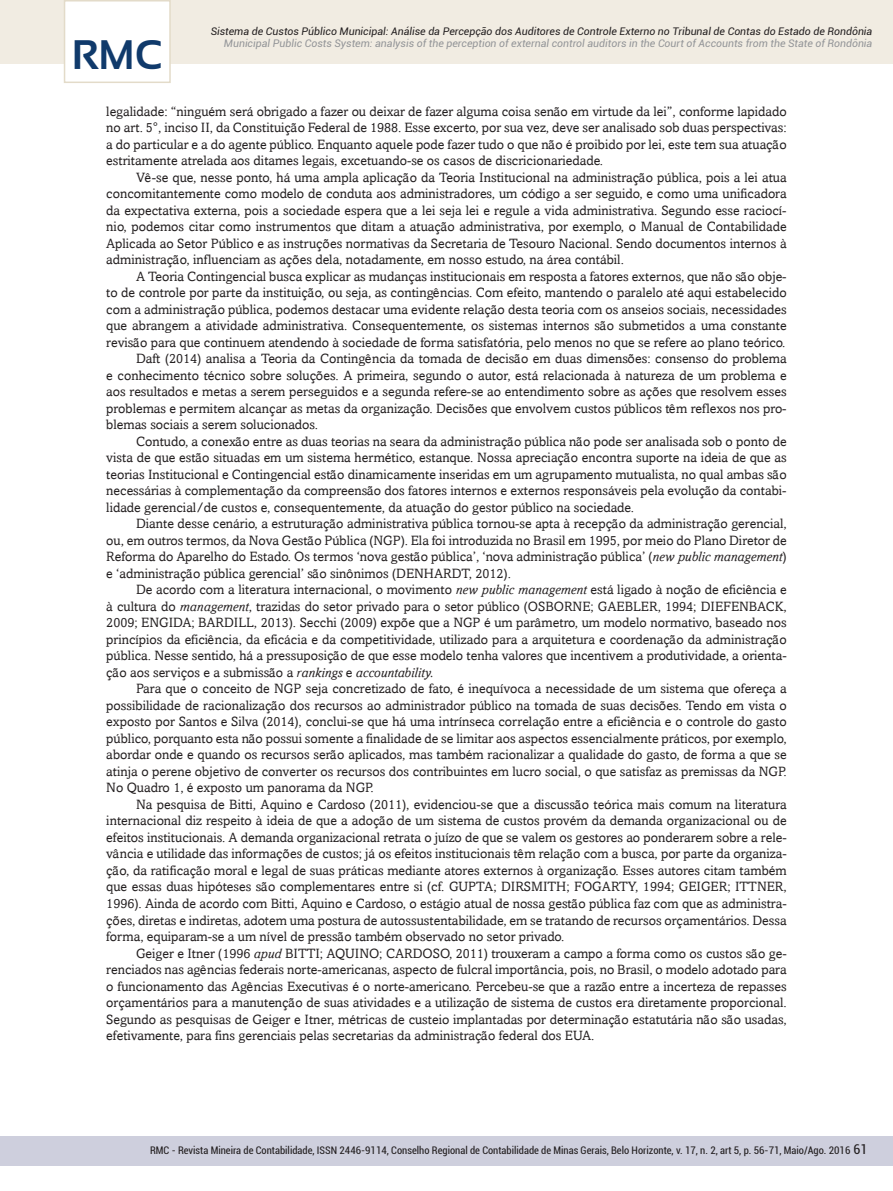
<style>
.page{position:relative;width:893px;height:1191px;background:#fff}
.page>*{position:absolute;margin:0;border:0;box-sizing:border-box;transform-origin:0 0}
.t1{font:700 41.25px "Sansation";color:#103a6b}
.t2{font:13.5px/16.5px "Amasis";color:#231f20;text-align:justify}
.t3{font:condensed 13.5px "Roboto";color:#231f20}
.t4{font:condensed 10.5px "Roboto";color:#231f20}
.t5{font:italic 10.5px "Roboto";color:#939598}
.t6{font:italic 10.5px "Roboto";color:#231f20}
.s1{font-style:italic}
</style>
<div class="page">
<div style="left:0;top:1135px;width:893px;height:30px;background:#cecfdd"></div>
<div style="left:0;top:0;width:893px;height:64px;background:#f1ece2"></div>
<div style="left:64px;top:0;width:107px;height:83px;background:#fff;border:2px solid #e3dbc9"></div>
<h1 class="t1" style="left:72px;top:32px;width:92px">RMC</h1>
<p class="t6" style="left:211px;top:24px;width:663px">Sistema de Custos Público Municipal: Análise da Percepção dos Auditores de Controle Externo no Tribunal de Contas do Estado de Rondônia</p>
<p class="t5" style="left:224px;top:36px;width:650px">Municipal Public Costs System: analysis of the perception of external control auditors in the Court of Accounts from the State of Rondônia</p>
<p class="t2" style="left:106px;top:103px;width:682px">legalidade: “ninguém será obrigado a fazer ou deixar de fazer alguma coisa senão em virtude da lei”, conforme lapidado no art. 5°, inciso II, da Constituição Federal de 1988. Esse excerto, por sua vez, deve ser analisado sob duas perspectivas: a do particular e a do agente público. Enquanto aquele pode fazer tudo o que não é proibido por lei, este tem sua atuação estritamente atrelada aos ditames legais, excetuando-se os casos de discricionariedade.</p>
<p class="t2" style="left:106px;top:169px;width:682px;text-indent:30px">Vê-se que, nesse ponto, há uma ampla aplicação da Teoria Institucional na administração pública, pois a lei atua concomitantemente como modelo de conduta aos administradores, um código a ser seguido, e como uma unificadora da expectativa externa, pois a sociedade espera que a lei seja lei e regule a vida administrativa. Segundo esse raciocí&shy;nio, podemos citar como instrumentos que ditam a atuação administrativa, por exemplo, o Manual de Contabilidade Aplicada ao Setor Público e as instruções normativas da Secretaria de Tesouro Nacional. Sendo documentos internos à administração, influenciam as ações dela, notadamente, em nosso estudo, na área contábil.</p>
<p class="t2" style="left:136px;top:268px;width:652px">A Teoria Contingencial busca explicar as mudanças institucionais em resposta a fatores externos, que não são obje-</p>
<p class="t2" style="left:106px;top:284px;width:682px">to de controle por parte da instituição, ou seja, as contingências. Com efeito, mantendo o paralelo até aqui estabelecido</p>
<p class="t2" style="left:106px;top:301px;width:682px">com a administração pública, podemos destacar uma evidente relação desta teoria com os anseios sociais, necessidades</p>
<p class="t2" style="left:106px;top:317px;width:682px">que abrangem a atividade administrativa. Consequentemente, os sistemas internos são submetidos a uma constante</p>
<p class="t2" style="left:106px;top:334px;width:681px">revisão para que continuem atendendo à sociedade de forma satisfatória, pelo menos no que se refere ao plano teórico.</p>
<p class="t2" style="left:136px;top:350px;width:652px">Daft (2014) analisa a Teoria da Contingência da tomada de decisão em duas dimensões: consenso do problema</p>
<p class="t2" style="left:106px;top:367px;width:682px">e conhecimento técnico sobre soluções. A primeira, segundo o autor, está relacionada à natureza de um problema e</p>
<p class="t2" style="left:106px;top:383px;width:682px">aos resultados e metas a serem perseguidos e a segunda refere-se ao entendimento sobre as ações que resolvem esses</p>
<p class="t2" style="left:106px;top:400px;width:682px">problemas e permitem alcançar as metas da organização. Decisões que envolvem custos públicos têm reflexos nos pro-</p>
<p class="t2" style="left:106px;top:416px;width:213px">blemas sociais a serem solucionados.</p>
<p class="t2" style="left:136px;top:433px;width:652px">Contudo, a conexão entre as duas teorias na seara da administração pública não pode ser analisada sob o ponto de</p>
<p class="t2" style="left:106px;top:449px;width:682px">vista de que estão situadas em um sistema hermético, estanque. Nossa apreciação encontra suporte na ideia de que as</p>
<p class="t2" style="left:106px;top:466px;width:682px">teorias Institucional e Contingencial estão dinamicamente inseridas em um agrupamento mutualista, no qual ambas são</p>
<p class="t2" style="left:106px;top:482px;width:682px">necessárias à complementação da compreensão dos fatores internos e externos responsáveis pela evolução da contabi-</p>
<p class="t2" style="left:106px;top:499px;width:529px">lidade gerencial/de custos e, consequentemente, da atuação do gestor público na sociedade.</p>
<p class="t2" style="left:136px;top:515px;width:652px">Diante desse cenário, a estruturação administrativa pública tornou-se apta à recepção da administração gerencial,</p>
<p class="t2" style="left:106px;top:532px;width:682px">ou, em outros termos, da Nova Gestão Pública (NGP). Ela foi introduzida no Brasil em 1995, por meio do Plano Diretor de</p>
<p class="t2" style="left:106px;top:548px;width:682px">Reforma do Aparelho do Estado. Os termos ‘nova gestão pública’, ‘nova administração pública’ (<span class="s1">new public management</span>)</p>
<p class="t2" style="left:106px;top:565px;width:406px">e ‘administração pública gerencial’ são sinônimos (DENHARDT, 2012).</p>
<p class="t2" style="left:136px;top:581px;width:652px">De acordo com a literatura internacional, o movimento <span class="s1">new public management</span> está ligado à noção de eficiência e</p>
<p class="t2" style="left:106px;top:598px;width:682px">à cultura do <span class="s1">management</span>, trazidas do setor privado para o setor público (OSBORNE; GAEBLER, 1994; DIEFENBACK,</p>
<p class="t2" style="left:106px;top:614px;width:682px">2009; ENGIDA; BARDILL, 2013). Secchi (2009) expõe que a NGP é um parâmetro, um modelo normativo, baseado nos</p>
<p class="t2" style="left:106px;top:631px;width:682px">princípios da eficiência, da eficácia e da competitividade, utilizado para a arquitetura e coordenação da administração</p>
<p class="t2" style="left:106px;top:647px;width:682px">pública. Nesse sentido, há a pressuposição de que esse modelo tenha valores que incentivem a produtividade, a orienta-</p>
<p class="t2" style="left:106px;top:664px;width:329px">ção aos serviços e a submissão a <span class="s1">rankings</span> e <span class="s1">accountability.</span></p>
<p class="t2" style="left:136px;top:680px;width:652px">Para que o conceito de NGP seja concretizado de fato, é inequívoca a necessidade de um sistema que ofereça a</p>
<p class="t2" style="left:106px;top:697px;width:682px">possibilidade de racionalização dos recursos ao administrador público na tomada de suas decisões. Tendo em vista o</p>
<p class="t2" style="left:106px;top:713px;width:682px">exposto por Santos e Silva (2014), conclui-se que há uma intrínseca correlação entre a eficiência e o controle do gasto</p>
<p class="t2" style="left:106px;top:730px;width:682px">público, porquanto esta não possui somente a finalidade de se limitar aos aspectos essencialmente práticos, por exemplo,</p>
<p class="t2" style="left:106px;top:746px;width:682px">abordar onde e quando os recursos serão aplicados, mas também racionalizar a qualidade do gasto, de forma a que se</p>
<p class="t2" style="left:106px;top:763px;width:682px">atinja o perene objetivo de converter os recursos dos contribuintes em lucro social, o que satisfaz as premissas da NGP.</p>
<p class="t2" style="left:106px;top:779px;width:269px">No Quadro 1, é exposto um panorama da NGP.</p>
<p class="t2" style="left:136px;top:796px;width:652px">Na pesquisa de Bitti, Aquino e Cardoso (2011), evidenciou-se que a discussão teórica mais comum na literatura</p>
<p class="t2" style="left:106px;top:812px;width:682px">internacional diz respeito à ideia de que a adoção de um sistema de custos provém da demanda organizacional ou de</p>
<p class="t2" style="left:106px;top:829px;width:682px">efeitos institucionais. A demanda organizacional retrata o juízo de que se valem os gestores ao ponderarem sobre a rele-</p>
<p class="t2" style="left:106px;top:845px;width:682px">vância e utilidade das informações de custos; já os efeitos institucionais têm relação com a busca, por parte da organiza-</p>
<p class="t2" style="left:106px;top:862px;width:682px">ção, da ratificação moral e legal de suas práticas mediante atores externos à organização. Esses autores citam também</p>
<p class="t2" style="left:106px;top:878px;width:682px">que essas duas hipóteses são complementares entre si (cf. GUPTA; DIRSMITH; FOGARTY, 1994; GEIGER; ITTNER,</p>
<p class="t2" style="left:106px;top:895px;width:682px">1996). Ainda de acordo com Bitti, Aquino e Cardoso, o estágio atual de nossa gestão pública faz com que as administra-</p>
<p class="t2" style="left:106px;top:911px;width:682px">ções, diretas e indiretas, adotem uma postura de autossustentabilidade, em se tratando de recursos orçamentários. Dessa</p>
<p class="t2" style="left:106px;top:928px;width:459px">forma, equiparam-se a um nível de pressão também observado no setor privado.</p>
<p class="t2" style="left:136px;top:944px;width:652px">Geiger e Itner (1996 <span class="s1">apud</span> BITTI; AQUINO; CARDOSO, 2011) trouxeram a campo a forma como os custos são ge-</p>
<p class="t2" style="left:106px;top:961px;width:682px">renciados nas agências federais norte-americanas, aspecto de fulcral importância, pois, no Brasil, o modelo adotado para</p>
<p class="t2" style="left:106px;top:977px;width:682px">o funcionamento das Agências Executivas é o norte-americano. Percebeu-se que a razão entre a incerteza de repasses</p>
<p class="t2" style="left:106px;top:994px;width:682px">orçamentários para a manutenção de suas atividades e a utilização de sistema de custos era diretamente proporcional.</p>
<p class="t2" style="left:106px;top:1010px;width:682px">Segundo as pesquisas de Geiger e Itner, métricas de custeio implantadas por determinação estatutária não são usadas,</p>
<p class="t2" style="left:106px;top:1027px;width:490px">efetivamente, para fins gerenciais pelas secretarias da administração federal dos EUA.</p>
<p class="t3" style="left:853px;top:1140px;width:15px">61</p>
<p class="t4" style="left:150px;top:1143px;width:702px">RMC - Revista Mineira de Contabilidade, ISSN 2446-9114, Conselho Regional de Contabilidade de Minas Gerais, Belo Horizonte, v. 17, n. 2, art 5, p. 56-71, Maio/Ago. 2016</p>
</div>
